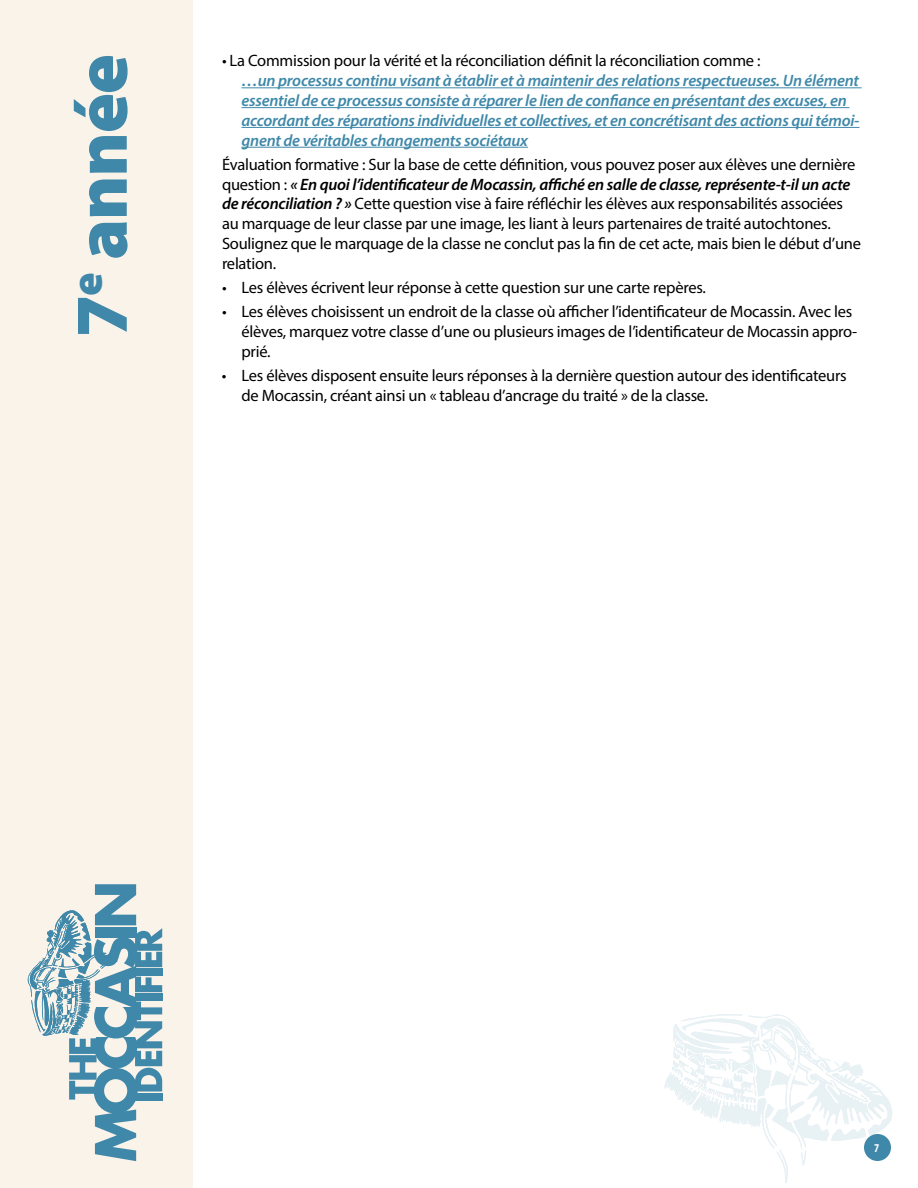
<style>
.page{position:relative;width:918px;height:1188px;background:#fff}
.page>*{position:absolute;margin:0;border:0;box-sizing:border-box;transform-origin:0 0}
.t1{font:900 75px "Myriad Pro";letter-spacing:-.02em;color:#3f88a9}
.t2{font:16.5px/19.8px "Myriad Pro";letter-spacing:-.015em;color:#000}
.t3{font:italic 600 16.5px/19.8px "Myriad Pro";letter-spacing:-.015em;color:#3f88a9}
.t4{font:700 condensed 12px "Myriad Pro";color:#fff}
.s1{font-weight:600;font-style:italic}
</style>
<div class="page">
<div style="left:0;top:0;width:194px;height:1188px;background:#faf3ea"></div>
<svg style="left:664px;top:1014px;width:228px;height:169px"></svg>
<svg style="left:28px;top:884px;width:134px;height:277px"></svg>
<div style="left:864px;top:1134px;width:27px;height:27px;background:#3f88a9;border-radius:50%"></div>
<hr style="left:242px;top:87px;width:620px;height:1px;background:#3f88a9">
<hr style="left:242px;top:107px;width:607px;height:1px;background:#3f88a9">
<hr style="left:242px;top:127px;width:617px;height:1px;background:#3f88a9">
<hr style="left:242px;top:147px;width:286px;height:1px;background:#3f88a9">
<h1 class="t1" style="left:51px;top:337px;width:285px;rotate:-90deg">7<sup>e</sup> année</h1>
<p class="t2" style="left:222px;top:51px;width:540px">• La Commission pour la vérité et la réconciliation définit la réconciliation comme :</p>
<p class="t3" style="left:242px;top:70px;width:619px">…un processus continu visant à établir et à maintenir des relations respectueuses. Un élément essentiel de ce processus consiste à réparer le lien de confiance en présentant des excuses, en accordant des réparations individuelles et collectives, et en concrétisant des actions qui témoi&shy;gnent de véritables changements sociétaux</p>
<p class="t2" style="left:222px;top:154px;width:641px">Évaluation formative : Sur la base de cette définition, vous pouvez poser aux élèves une dernière question : <span class="s1">« En quoi l’identificateur de Mocassin, affiché en salle de classe, représente-t-il un acte de réconciliation ? »</span> Cette question vise à faire réfléchir les élèves aux responsabilités associées au marquage de leur classe par une image, les liant à leurs partenaires de traité autochtones.<br>Soulignez que le marquage de la classe ne conclut pas la fin de cet acte, mais bien le début d’une relation.</p>
<p class="t2" style="left:222px;top:277px;width:485px">• Les élèves écrivent leur réponse à cette question sur une carte repères.</p>
<p class="t2" style="left:242px;top:302px;width:617px;text-indent:-20px">• Les élèves choisissent un endroit de la classe où afficher l’identificateur de Mocassin. Avec les élèves, marquez votre classe d’une ou plusieurs images de l’identificateur de Mocassin appro&shy;prié.</p>
<p class="t2" style="left:242px;top:366px;width:607px;text-indent:-20px">• Les élèves disposent ensuite leurs réponses à la dernière question autour des identificateurs de Mocassin, créant ainsi un « tableau d’ancrage du traité » de la classe.</p>
<p class="t4" style="left:874px;top:1141px;width:7px">7</p>
</div>
